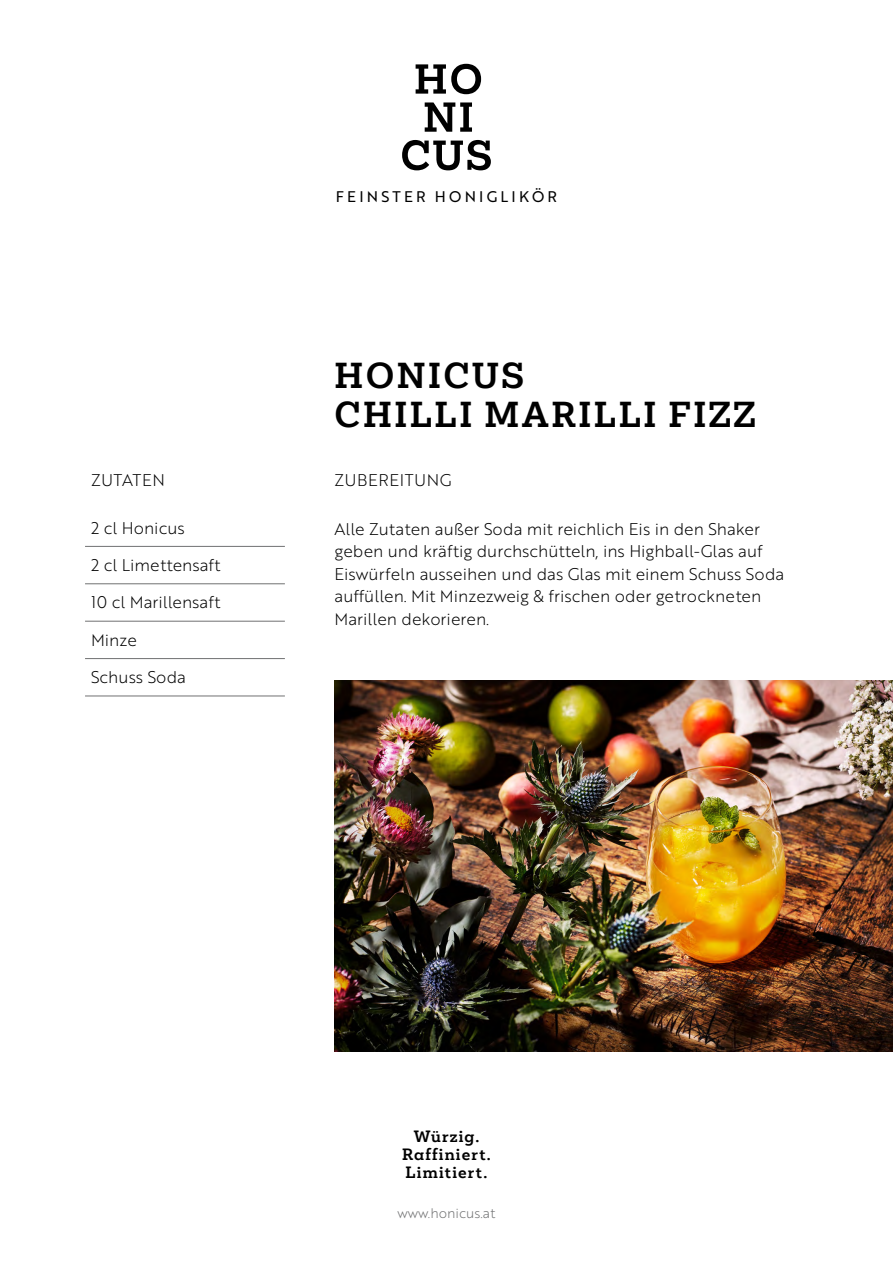
<style>
.page{position:relative;width:893px;height:1263px;background:#fff}
.page>*{position:absolute;margin:0;border:0;box-sizing:border-box;transform-origin:0 0}
.t1{font:700 33px/39.6px "Mokoko";letter-spacing:.075em;color:#000}
.t2{font:16.5px/22.5px "Brother 1816 Light";color:#000}
.t3{font:16.5px "Brother 1816 Light";letter-spacing:.04em;color:#000}
.t4{font:700 15px/18px "Mokoko";letter-spacing:.075em;color:#000;text-align:center}
.t5{font:15px "Brother 1816 Regular";letter-spacing:.215em;color:#000}
.t6{font:13.5px "Brother 1816 Light";color:#707172}
</style>
<div class="page">
<svg style="left:402px;top:140px;width:89px;height:30px"></svg>
<svg style="left:425px;top:102px;width:47px;height:30px"></svg>
<svg style="left:416px;top:64px;width:65px;height:30px"></svg>
<img style="left:334px;top:680px;width:559px;height:371px">
<hr style="left:85px;top:546px;width:200px;height:1px;background:#707172">
<hr style="left:85px;top:583px;width:200px;height:1px;background:#707172">
<hr style="left:85px;top:621px;width:200px;height:1px;background:#707172">
<hr style="left:85px;top:658px;width:200px;height:1px;background:#707172">
<hr style="left:85px;top:696px;width:200px;height:1px;background:#707172">
<p class="t3" style="left:91px;top:468px;width:76px">ZUTATEN</p>
<p class="t2" style="left:91px;top:516px;width:95px">2 cl Honicus</p>
<p class="t2" style="left:91px;top:553px;width:131px">2 cl Limettensaft</p>
<p class="t2" style="left:91px;top:591px;width:131px">10 cl Marillensaft</p>
<p class="t2" style="left:91px;top:628px;width:47px">Minze</p>
<p class="t2" style="left:91px;top:665px;width:97px">Schuss Soda</p>
<p class="t5" style="left:336px;top:186px;width:223px">FEINSTER HONIGLIKÖR</p>
<h1 class="t1" style="left:334px;top:355px;width:422px">HONICUS<br>CHILLI MARILLI FIZZ</h1>
<p class="t3" style="left:334px;top:468px;width:119px">ZUBEREITUNG</p>
<p class="t2" style="left:334px;top:517px;width:451px">Alle Zutaten außer Soda mit reichlich Eis in den Shaker geben und kräftig durchschütteln, ins Highball-Glas auf Eiswürfeln ausseihen und das Glas mit einem Schuss Soda auffüllen. Mit Minzezweig &amp; frischen oder getrockneten Marillen dekorieren.</p>
<p class="t4" style="left:402px;top:1127px;width:90px">Würzig.<br>Raffiniert.<br>Limitiert.</p>
<p class="t6" style="left:398px;top:1203px;width:99px">www.honicus.at</p>
</div>
